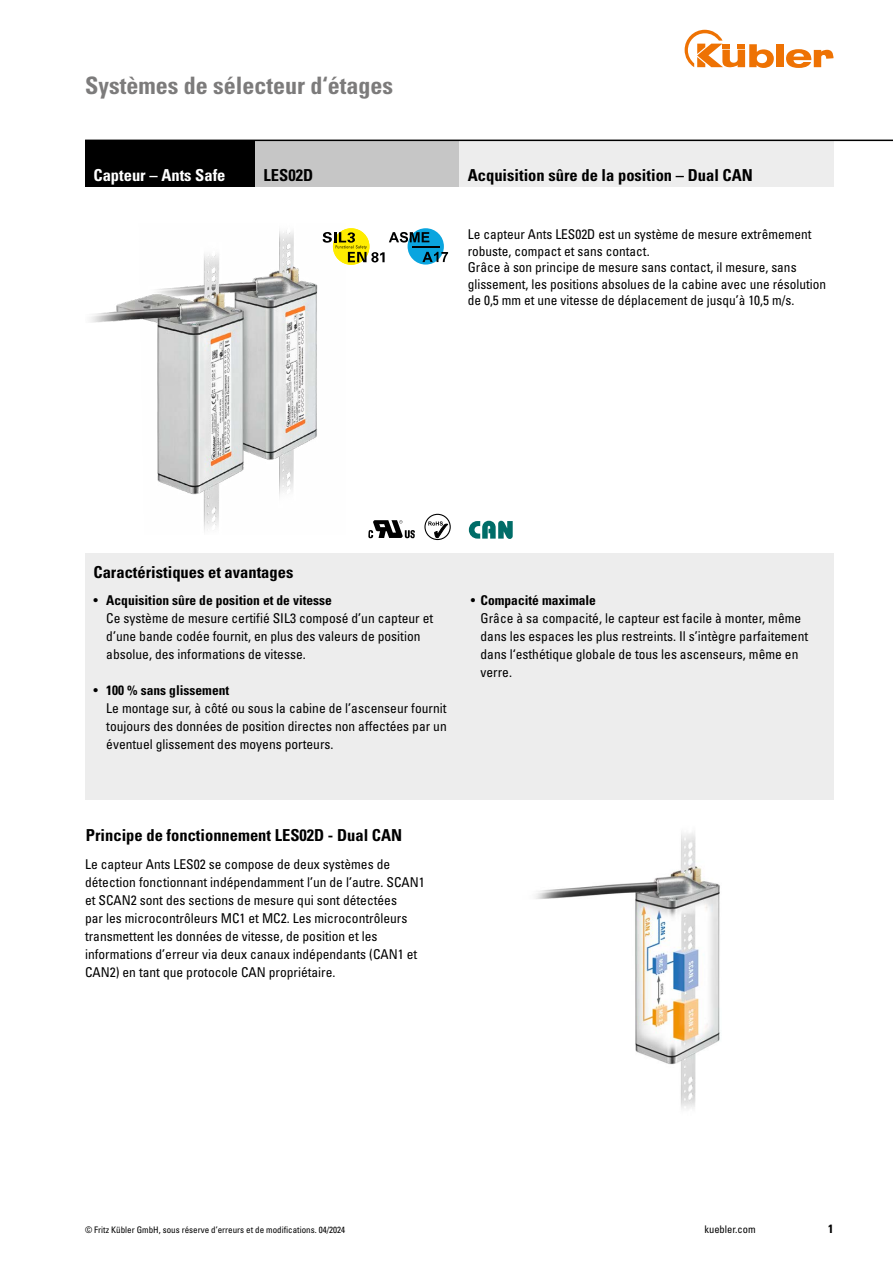
<style>
.page{position:relative;width:893px;height:1263px;background:#fff}
.page>*{position:absolute;margin:0;border:0;box-sizing:border-box;transform-origin:0 0}
.t1{font:700 condensed 24px "Univers LT Std";color:#7c7b7b}
.t2{font:700 condensed 16.5px "Univers LT Std";color:#000}
.t3{font:700 condensed 16.5px "Univers LT Std";color:#fff}
.t4{font:condensed 13.5px/18px "Univers LT Std";color:#000}
.t5{font:700 condensed 12px "Univers LT Std";color:#000}
.t6{font:condensed 10.5px "Univers LT Std";color:#000}
.t7{font:condensed 9px "Univers LT Std";color:#000}
.s1{font-weight:700}
</style>
<div class="page">
<div style="left:776px;top:44px;width:8px;height:23px;background:#ee7203"></div>
<svg style="left:786px;top:49px;width:47px;height:19px"></svg>
<svg style="left:685px;top:30px;width:89px;height:38px"></svg>
<div style="left:85px;top:553px;width:748px;height:246px;background:#ededed"></div>
<svg style="left:469px;top:521px;width:44px;height:18px"></svg>
<svg style="left:408px;top:228px;width:36px;height:37px"></svg>
<svg style="left:333px;top:228px;width:36px;height:37px"></svg>
<svg style="left:346px;top:232px;width:102px;height:30px"></svg>
<img style="left:90px;top:229px;width:256px;height:303px">
<svg style="left:424px;top:514px;width:27px;height:26px"></svg>
<svg style="left:368px;top:520px;width:47px;height:18px"></svg>
<img style="left:535px;top:832px;width:185px;height:277px">
<div style="left:85px;top:140px;width:170px;height:47px;background:#000"></div>
<div style="left:255px;top:140px;width:204px;height:47px;background:#c6c6c6"></div>
<div style="left:459px;top:140px;width:374px;height:47px;background:#ededed"></div>
<hr style="left:85px;top:140px;width:808px;height:1px;background:#000">
<h1 class="t1" style="left:85px;top:71px;width:309px">Systèmes de sélecteur d‘étages</h1>
<p class="t3" style="left:94px;top:165px;width:133px">Capteur – Ants Safe</p>
<p class="t2" style="left:264px;top:165px;width:51px">LES02D</p>
<p class="t2" style="left:468px;top:165px;width:287px">Acquisition sûre de la position – Dual CAN</p>
<p class="t4" style="left:468px;top:226px;width:360px;line-height:16.5px">Le capteur Ants LES02D est un système de mesure extrêmement robuste, compact et sans contact.<br>Grâce à son principe de mesure sans contact, il mesure, sans glissement, les positions absolues de la cabine avec une résolution de 0,5 mm et une vitesse de déplacement de jusqu’à 10,5 m/s.</p>
<p class="t2" style="left:94px;top:561px;width:201px">Caractéristiques et avantages</p>
<p class="t4" style="left:106px;top:591px;width:328px;text-indent:-13px">• <span class="s1">Acquisition sûre de position et de vitesse<br></span>Ce système de mesure certifié SIL3 composé d’un capteur et d’une bande codée fournit, en plus des valeurs de position absolue, des informations de vitesse.</p>
<p class="t4" style="left:106px;top:681px;width:342px;text-indent:-13px">• <span class="s1">100 % sans glissement<br></span>Le montage sur, à côté ou sous la cabine de l’ascenseur fournit toujours des données de position directes non affectées par un éventuel glissement des moyens porteurs.</p>
<p class="t4" style="left:480px;top:591px;width:329px;text-indent:-10px">• <span class="s1">Compacité maximale<br></span>Grâce à sa compacité, le capteur est facile à monter, même dans les espaces les plus restreints. Il s’intègre parfaitement dans l‘esthétique globale de tous les ascenseurs, même en verre.</p>
<p class="t2" style="left:86px;top:825px;width:318px">Principe de fonctionnement LES02D - Dual CAN</p>
<p class="t4" style="left:85px;top:855px;width:341px">Le capteur Ants LES02 se compose de deux systèmes de détection fonctionnant indépendamment l’un de l’autre. SCAN1 et SCAN2 sont des sections de mesure qui sont détectées<br>par les microcontrôleurs MC1 et MC2. Les microcontrôleurs transmettent les données de vitesse, de position et les informations d’erreur via deux canaux indépendants (CAN1 et CAN2) en tant que protocole CAN propriétaire.</p>
<p class="t7" style="left:85px;top:1224px;width:262px">© Fritz Kübler GmbH, sous réserve d’erreurs et de modifications. 04/2024</p>
<p class="t6" style="left:704px;top:1223px;width:53px">kuebler.com</p>
<p class="t5" style="left:828px;top:1221px;width:7px">1</p>
</div>
